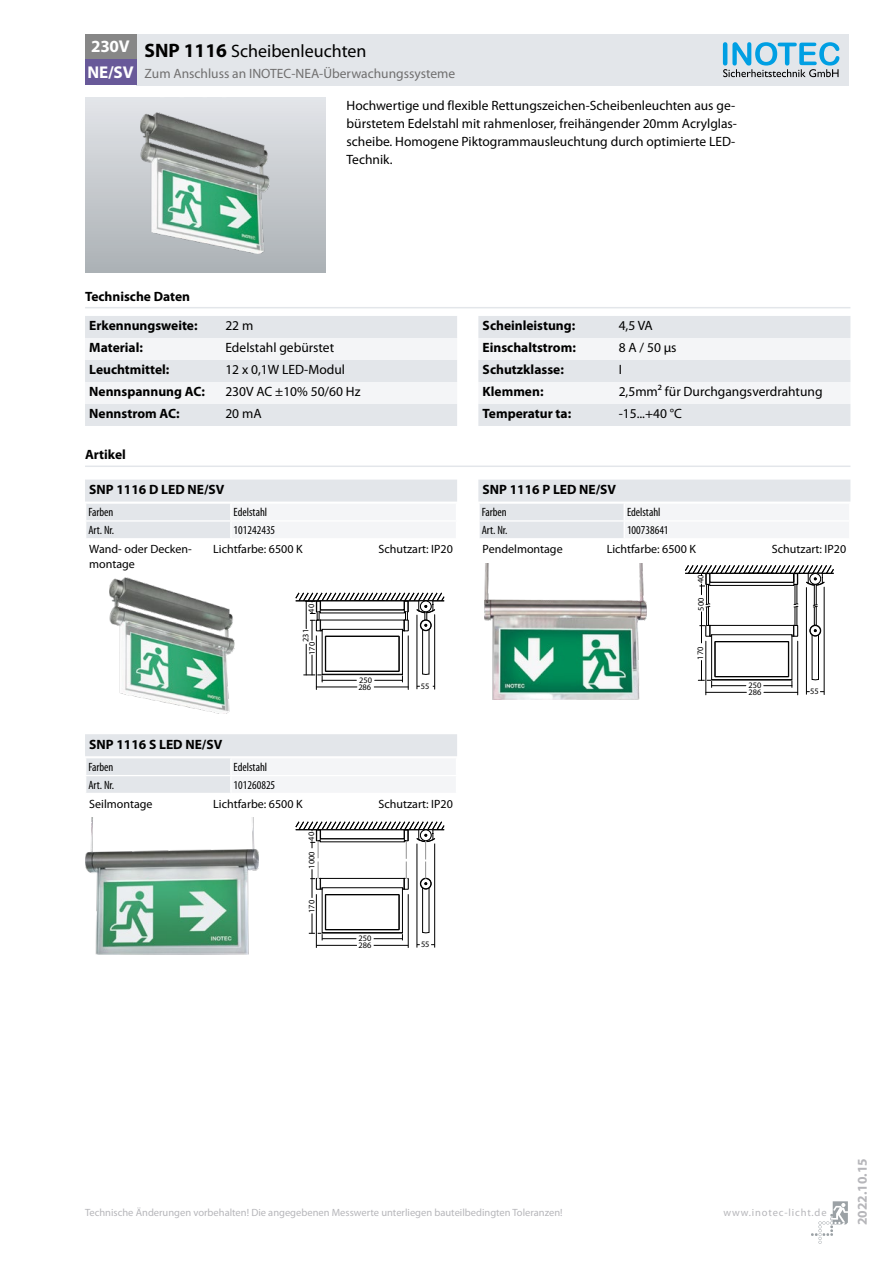
<style>
.page{position:relative;width:893px;height:1263px;background:#fff}
.page>*{position:absolute;margin:0;border:0;box-sizing:border-box;transform-origin:0 0}
.t1{font:18px "Myriad Pro";color:#000}
.t2{font:700 17.1px/25.5px "Myriad Pro";letter-spacing:-.01em;color:#fff}
.t3{font:13.5px/18px "Myriad Pro";color:#000}
.t4{font:700 13.5px "Myriad Pro";color:#000}
.t5{font:13.5px "Myriad Pro";color:#706f6f}
.t6{font:700 13.5px "Myriad Pro";color:#b6b6ba}
.t7{font:12px/14.4px "Myriad Pro";color:#000}
.t8{font:condensed 12px "Myriad Pro";color:#000}
.t9{font:10.5px "Myriad Pro";color:#b6b6ba}
.t10{font:10.5px "Myriad Pro";letter-spacing:.08em;color:#b6b6ba}
.t11{font:8.4px "Myriad";color:#000}
.s1{font-weight:700;font-size:19.5px}
</style>
<div class="page">
<svg style="left:811px;top:1201px;width:37px;height:43px"></svg>
<div style="left:85px;top:98px;width:240px;height:174px;background:linear-gradient(to bottom,#e3e5e9,#acb1b5)"></div>
<img style="left:141px;top:113px;width:129px;height:140px">
<svg style="left:85px;top:316px;width:372px;height:110px"></svg>
<svg style="left:478px;top:316px;width:372px;height:110px"></svg>
<hr style="left:85px;top:307px;width:765px;height:1px;background:#e3e6ea">
<hr style="left:85px;top:465px;width:765px;height:2px;background:#e3e6ea">
<img style="left:110px;top:578px;width:125px;height:136px">
<hr style="left:374px;top:687px;width:34px;height:1px;background:#000">
<hr style="left:316px;top:687px;width:41px;height:1px;background:#000">
<hr style="left:408px;top:636px;width:1px;height:53px;background:#000">
<hr style="left:316px;top:636px;width:1px;height:53px;background:#000">
<hr style="left:434px;top:615px;width:1px;height:74px;background:#000">
<hr style="left:417px;top:615px;width:1px;height:74px;background:#000">
<svg style="left:295px;top:592px;width:149px;height:95px"></svg>
<svg style="left:85px;top:480px;width:372px;height:58px"></svg>
<hr style="left:85px;top:502px;width:146px;height:2px;background:#fff">
<hr style="left:231px;top:502px;width:226px;height:2px;background:#fff">
<hr style="left:85px;top:520px;width:146px;height:2px;background:#fff">
<hr style="left:231px;top:520px;width:226px;height:2px;background:#fff">
<img style="left:484px;top:563px;width:163px;height:136px">
<hr style="left:764px;top:692px;width:34px;height:1px;background:#000">
<hr style="left:706px;top:692px;width:40px;height:1px;background:#000">
<hr style="left:797px;top:641px;width:1px;height:54px;background:#000">
<hr style="left:706px;top:641px;width:1px;height:54px;background:#000">
<hr style="left:824px;top:587px;width:1px;height:107px;background:#000">
<hr style="left:806px;top:587px;width:1px;height:107px;background:#000">
<svg style="left:685px;top:565px;width:149px;height:127px"></svg>
<svg style="left:478px;top:480px;width:372px;height:58px"></svg>
<hr style="left:478px;top:502px;width:146px;height:2px;background:#fff">
<hr style="left:624px;top:502px;width:226px;height:2px;background:#fff">
<hr style="left:478px;top:520px;width:146px;height:2px;background:#fff">
<hr style="left:624px;top:520px;width:226px;height:2px;background:#fff">
<img style="left:86px;top:818px;width:172px;height:136px">
<hr style="left:374px;top:945px;width:34px;height:1px;background:#000">
<hr style="left:316px;top:945px;width:41px;height:1px;background:#000">
<hr style="left:408px;top:894px;width:1px;height:54px;background:#000">
<hr style="left:316px;top:894px;width:1px;height:54px;background:#000">
<hr style="left:434px;top:843px;width:1px;height:104px;background:#000">
<hr style="left:417px;top:844px;width:1px;height:103px;background:#000">
<svg style="left:295px;top:821px;width:149px;height:124px"></svg>
<svg style="left:85px;top:734px;width:372px;height:59px"></svg>
<hr style="left:85px;top:757px;width:146px;height:1px;background:#fff">
<hr style="left:231px;top:757px;width:226px;height:1px;background:#fff">
<hr style="left:85px;top:775px;width:146px;height:1px;background:#fff">
<hr style="left:231px;top:775px;width:226px;height:1px;background:#fff">
<div style="left:136px;top:34px;width:712px;height:51px;background:#e3e6ea"></div>
<div style="left:85px;top:34px;width:51px;height:26px;background:#878787"></div>
<div style="left:85px;top:60px;width:51px;height:25px;background:#685999"></div>
<svg style="left:723px;top:42px;width:116px;height:35px"></svg>
<p class="t2" style="left:88px;top:33px;width:48px">230V<br>NE/SV</p>
<h1 class="t1" style="left:145px;top:40px;width:224px"><span class="s1">SNP 1116</span> Scheibenleuchten</h1>
<p class="t5" style="left:145px;top:65px;width:312px">Zum Anschluss an INOTEC-NEA-Überwachungssysteme</p>
<p class="t3" style="left:347px;top:96px;width:392px">Hochwertige und flexible Rettungszeichen-Scheibenleuchten aus ge&shy;bürstetem Edelstahl mit rahmenloser, freihängender 20mm Acrylglas&shy;scheibe. Homogene Piktogrammausleuchtung durch optimierte LED-Technik.</p>
<p class="t4" style="left:85px;top:287px;width:107px">Technische Daten</p>
<p class="t4" style="left:89px;top:317px;width:110px">Erkennungsweite:</p>
<p class="t3" style="left:225px;top:317px;width:29px">22 m</p>
<p class="t4" style="left:89px;top:339px;width:55px">Material:</p>
<p class="t3" style="left:225px;top:339px;width:110px">Edelstahl gebürstet</p>
<p class="t4" style="left:89px;top:361px;width:82px">Leuchtmittel:</p>
<p class="t3" style="left:225px;top:361px;width:121px">12 x 0,1W LED-Modul</p>
<p class="t4" style="left:89px;top:383px;width:117px">Nennspannung AC:</p>
<p class="t3" style="left:225px;top:383px;width:137px">230V AC ±10% 50/60 Hz</p>
<p class="t4" style="left:89px;top:405px;width:92px">Nennstrom AC:</p>
<p class="t3" style="left:225px;top:405px;width:38px">20 mA</p>
<p class="t4" style="left:85px;top:446px;width:42px">Artikel</p>
<p class="t4" style="left:89px;top:481px;width:137px">SNP 1116 D LED NE/SV</p>
<p class="t8" style="left:88px;top:505px;width:27px">Farben</p>
<p class="t8" style="left:234px;top:505px;width:35px">Edelstahl</p>
<p class="t8" style="left:88px;top:523px;width:27px">Art. Nr.</p>
<p class="t8" style="left:234px;top:523px;width:43px">101242435</p>
<p class="t7" style="left:89px;top:542px;width:104px">Wand- oder Decken&shy;montage</p>
<p class="t7" style="left:213px;top:542px;width:91px">Lichtfarbe: 6500 K</p>
<p class="t7" style="left:379px;top:542px;width:76px">Schutzart: IP20</p>
<p class="t11" style="left:307px;top:612px;width:10px;rotate:-90deg">40</p>
<p class="t11" style="left:302px;top:642px;width:14px;rotate:-90deg">231</p>
<p class="t11" style="left:308px;top:655px;width:14px;rotate:-90deg">170</p>
<p class="t4" style="left:89px;top:735px;width:134px">SNP 1116 S LED NE/SV</p>
<p class="t8" style="left:88px;top:760px;width:27px">Farben</p>
<p class="t8" style="left:234px;top:760px;width:35px">Edelstahl</p>
<p class="t8" style="left:88px;top:778px;width:27px">Art. Nr.</p>
<p class="t8" style="left:234px;top:778px;width:43px">101260825</p>
<p class="t11" style="left:359px;top:676px;width:14px">250</p>
<p class="t11" style="left:358px;top:683px;width:14px">286</p>
<p class="t11" style="left:421px;top:682px;width:10px">55</p>
<p class="t7" style="left:89px;top:796px;width:65px">Seilmontage</p>
<p class="t7" style="left:213px;top:796px;width:91px">Lichtfarbe: 6500 K</p>
<p class="t7" style="left:379px;top:796px;width:76px">Schutzart: IP20</p>
<p class="t11" style="left:307px;top:841px;width:10px;rotate:-90deg">40</p>
<p class="t11" style="left:308px;top:868px;width:19px;rotate:-90deg">1000</p>
<p class="t11" style="left:308px;top:913px;width:14px;rotate:-90deg">170</p>
<p class="t11" style="left:358px;top:934px;width:14px">250</p>
<p class="t11" style="left:359px;top:941px;width:14px">286</p>
<p class="t11" style="left:421px;top:940px;width:10px">55</p>
<p class="t4" style="left:483px;top:317px;width:94px">Scheinleistung:</p>
<p class="t3" style="left:619px;top:317px;width:36px">4,5 VA</p>
<p class="t4" style="left:483px;top:339px;width:95px">Einschaltstrom:</p>
<p class="t3" style="left:619px;top:339px;width:59px">8 A / 50 µs</p>
<p class="t4" style="left:483px;top:361px;width:83px">Schutzklasse:</p>
<p class="t3" style="left:619px;top:361px;width:5px">I</p>
<p class="t4" style="left:483px;top:383px;width:62px">Klemmen:</p>
<p class="t3" style="left:619px;top:383px;width:205px">2,5mm² für Durchgangsverdrahtung</p>
<p class="t4" style="left:483px;top:405px;width:90px">Temperatur ta:</p>
<p class="t3" style="left:619px;top:405px;width:65px">-15...+40 °C</p>
<p class="t4" style="left:483px;top:481px;width:135px">SNP 1116 P LED NE/SV</p>
<p class="t8" style="left:482px;top:505px;width:27px">Farben</p>
<p class="t8" style="left:627px;top:505px;width:35px">Edelstahl</p>
<p class="t8" style="left:482px;top:523px;width:27px">Art. Nr.</p>
<p class="t8" style="left:627px;top:523px;width:43px">100738641</p>
<p class="t7" style="left:483px;top:542px;width:82px">Pendelmontage</p>
<p class="t7" style="left:607px;top:542px;width:91px">Lichtfarbe: 6500 K</p>
<p class="t7" style="left:772px;top:542px;width:76px">Schutzart: IP20</p>
<p class="t11" style="left:696px;top:583px;width:10px;rotate:-90deg">40</p>
<p class="t11" style="left:697px;top:611px;width:14px;rotate:-90deg">500</p>
<p class="t11" style="left:696px;top:660px;width:14px;rotate:-90deg">170</p>
<p class="t11" style="left:749px;top:681px;width:14px">250</p>
<p class="t11" style="left:749px;top:688px;width:14px">286</p>
<p class="t11" style="left:810px;top:687px;width:10px">55</p>
<p class="t9" style="left:85px;top:1205px;width:479px">Technische Änderungen vorbehalten! Die angegebenen Messwerte unterliegen bauteilbedingten Toleranzen!</p>
<p class="t10" style="left:723px;top:1205px;width:105px">www.inotec-licht.de</p>
<p class="t6" style="left:854px;top:1225px;width:68px;rotate:-90deg">2022.10.15</p>
</div>
